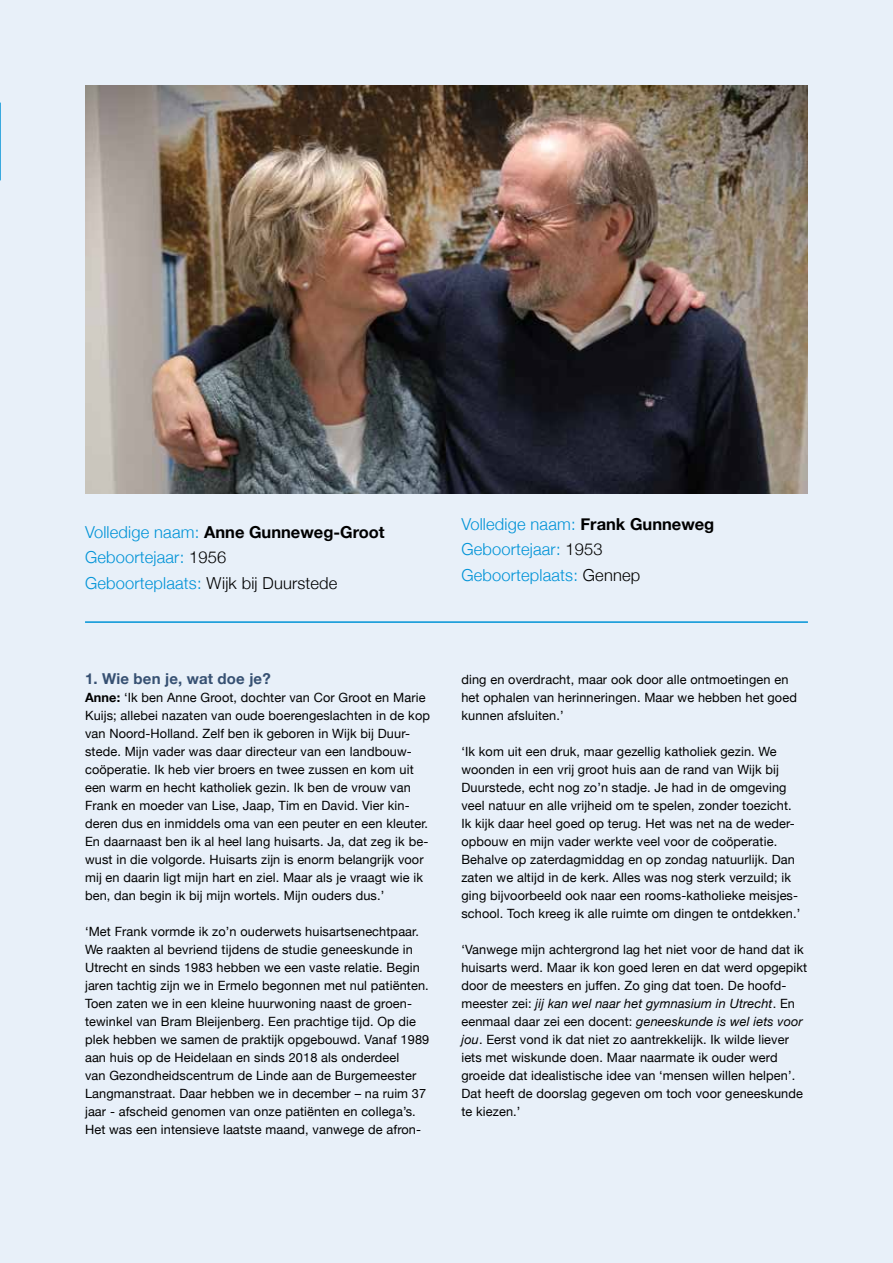
<style>
.page{position:relative;width:893px;height:1263px;background:#e8f0f9}
.page>*{position:absolute;margin:0;border:0;box-sizing:border-box;transform-origin:0 0}
.t1{font:300 16.5px/25.5px "Helvetica Neue";letter-spacing:.01em;color:#0093d7}
.t2{font:700 15px "Helvetica Neue";letter-spacing:.01em;color:#365072}
.t3{font:12.75px/18px "Helvetica Neue";letter-spacing:.01em;color:#000}
.s1{font-weight:700;color:#000}
.s2{color:#000}
.s3{font-weight:700}
.s4{font-style:italic}
</style>
<div class="page">
<svg style="left:0;top:102px;width:1px;height:79px"></svg>
<img style="left:85px;top:85px;width:723px;height:408px">
<hr style="left:85px;top:621px;width:723px;height:2px;background:#0093d7">
<p class="t1" style="left:85px;top:518px;width:301px">Volledige naam: <span class="s1">Anne Gunneweg-Groot<br></span>Geboortejaar: <span class="s2">1956<br></span>Geboorteplaats: <span class="s2">Wijk bij Duurstede</span></p>
<p class="t1" style="left:461px;top:510px;width:254px">Volledige naam: <span class="s1">Frank Gunneweg<br></span>Geboortejaar: <span class="s2">1953<br></span>Geboorteplaats: <span class="s2">Gennep</span></p>
<p class="t2" style="left:85px;top:667px;width:187px">1. Wie ben je, wat doe je?</p>
<p class="t3" style="left:85px;top:689px;width:346px"><span class="s3">Anne:</span> ‘Ik ben Anne Groot, dochter van Cor Groot en Marie Kuijs; allebei nazaten van oude boerengeslachten in de kop van Noord-Holland. Zelf ben ik geboren in Wijk bij Duur&shy;stede. Mijn vader was daar directeur van een landbouw&shy;coöperatie. Ik heb vier broers en twee zussen en kom uit een warm en hecht katholiek gezin. Ik ben de vrouw van Frank en moeder van Lise, Jaap, Tim en David. Vier kin&shy;deren dus en inmiddels oma van een peuter en een kleuter.<br>En daarnaast ben ik al heel lang huisarts. Ja, dat zeg ik be&shy;wust in die volgorde. Huisarts zijn is enorm belangrijk voor mij en daarin ligt mijn hart en ziel. Maar als je vraagt wie ik ben, dan begin ik bij mijn wortels. Mijn ouders dus.’</p>
<p class="t3" style="left:85px;top:923px;width:346px">‘Met Frank vormde ik zo’n ouderwets huisartsenechtpaar.<br>We raakten al bevriend tijdens de studie geneeskunde in Utrecht en sinds 1983 hebben we een vaste relatie. Begin jaren tachtig zijn we in Ermelo begonnen met nul patiënten.<br>Toen zaten we in een kleine huurwoning naast de groen&shy;tewinkel van Bram Bleijenberg. Een prachtige tijd. Op die plek hebben we samen de praktijk opgebouwd. Vanaf 1989 aan huis op de Heidelaan en sinds 2018 als onderdeel<br>van Gezondheidscentrum de Linde aan de Burgemeester Langmanstraat. Daar hebben we in december – na ruim 37 jaar - afscheid genomen van onze patiënten en collega’s.<br>Het was een intensieve laatste maand, vanwege de afron-</p>
<p class="t3" style="left:461px;top:671px;width:337px">ding en overdracht, maar ook door alle ontmoetingen en het ophalen van herinneringen. Maar we hebben het goed kunnen afsluiten.’</p>
<p class="t3" style="left:461px;top:743px;width:340px">‘Ik kom uit een druk, maar gezellig katholiek gezin. We woonden in een vrij groot huis aan de rand van Wijk bij Duurstede, echt nog zo’n stadje. Je had in de omgeving veel natuur en alle vrijheid om te spelen, zonder toezicht.<br>Ik kijk daar heel goed op terug. Het was net na de weder&shy;opbouw en mijn vader werkte veel voor de coöperatie.<br>Behalve op zaterdagmiddag en op zondag natuurlijk. Dan zaten we altijd in de kerk. Alles was nog sterk verzuild; ik ging bijvoorbeeld ook naar een rooms-katholieke meisjes&shy;school. Toch kreeg ik alle ruimte om dingen te ontdekken.’</p>
<p class="t3" style="left:461px;top:941px;width:347px">‘Vanwege mijn achtergrond lag het niet voor de hand dat ik huisarts werd. Maar ik kon goed leren en dat werd opgepikt door de meesters en juffen. Zo ging dat toen. De hoofd&shy;meester zei: <span class="s4">jij kan wel naar het gymnasium in Utrecht</span>. En eenmaal daar zei een docent: <span class="s4">geneeskunde is wel iets voor jou</span>. Eerst vond ik dat niet zo aantrekkelijk. Ik wilde liever iets met wiskunde doen. Maar naarmate ik ouder werd groeide dat idealistische idee van ‘mensen willen helpen’.<br>Dat heeft de doorslag gegeven om toch voor geneeskunde te kiezen.’</p>
</div>
